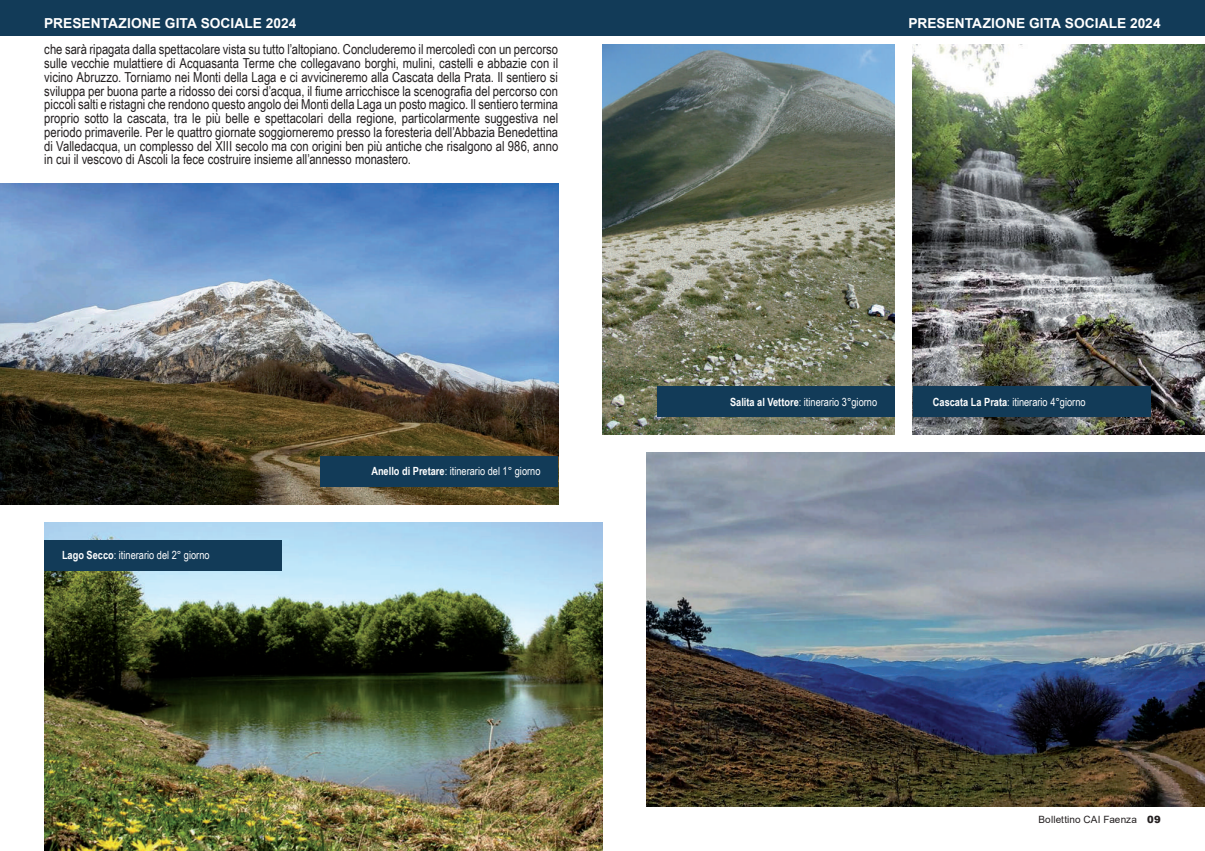
<style>
.page{position:relative;width:1205px;height:851px;background:#fff}
.page>*{position:absolute;margin:0;border:0;box-sizing:border-box;transform-origin:0 0}
.t1{font:13.75px/13.8px "Arial Narrow";color:#231f20;text-align:justify}
.t2{font:700 13.75px "Arial";letter-spacing:.005em;color:#fff}
.t3{font:11.25px "Arial Narrow";color:#fff}
.t4{font:10px "Arial";letter-spacing:.01em;color:#231f20}
.s1{font-weight:700}
.s2{font-weight:900}
</style>
<div class="page">
<div style="left:0;top:0;width:602px;height:35px;background:#123b58"></div>
<div style="left:602px;top:0;width:603px;height:35px;background:#123b58"></div>
<img style="left:0;top:183px;width:558px;height:321px">
<img style="left:44px;top:522px;width:558px;height:328px">
<img style="left:602px;top:44px;width:293px;height:390px">
<img style="left:912px;top:44px;width:293px;height:390px">
<img style="left:647px;top:452px;width:558px;height:354px">
<div style="left:320px;top:456px;width:238px;height:30px;background:#123b58"></div>
<div style="left:657px;top:386px;width:238px;height:30px;background:#123b58"></div>
<div style="left:912px;top:386px;width:238px;height:30px;background:#123b58"></div>
<div style="left:44px;top:540px;width:238px;height:30px;background:#123b58"></div>
<p class="t2" style="left:44px;top:13px;width:254px">PRESENTAZIONE GITA SOCIALE 2024</p>
<p class="t2" style="left:908px;top:13px;width:254px">PRESENTAZIONE GITA SOCIALE 2024</p>
<p class="t1" style="left:44px;top:42px;width:515px">che sarà ripagata dalla spettacolare vista su tutto l’altopiano. Concluderemo il mercoledì con un percorso sulle vecchie mulattiere di Acquasanta Terme che collegavano borghi, mulini, castelli e abbazie con il vicino Abruzzo. Torniamo nei Monti della Laga e ci avvicineremo alla Cascata della Prata. Il sentiero si sviluppa per buona parte a ridosso dei corsi d’acqua, il fiume arricchisce la scenografia del percorso con piccoli salti e ristagni che rendono questo angolo dei Monti della Laga un posto magico. Il sentiero termina proprio sotto la cascata, tra le più belle e spettacolari della regione, particolarmente suggestiva nel periodo primaverile. Per le quattro giornate soggiorneremo presso la foresteria dell’Abbazia Benedettina di Valledacqua, un complesso del XIII secolo ma con origini ben più antiche che risalgono al 986, anno in cui il vescovo di Ascoli la fece costruire insieme all’annesso monastero.</p>
<p class="t3" style="left:62px;top:547px;width:149px"><span class="s1">Lago Secco</span>: itinerario del 2° giorno</p>
<p class="t3" style="left:371px;top:463px;width:171px"><span class="s1">Anello di Pretare</span>: itinerario del 1° giorno</p>
<p class="t3" style="left:730px;top:393px;width:149px"><span class="s1">Salita al Vettore</span>: itinerario 3°giorno</p>
<p class="t3" style="left:933px;top:393px;width:154px"><span class="s1">Cascata La Prata</span>: itinerario 4°giorno</p>
<p class="t4" style="left:1038px;top:812px;width:124px">Bollettino CAI Faenza <span class="s2">09</span></p>
</div>
